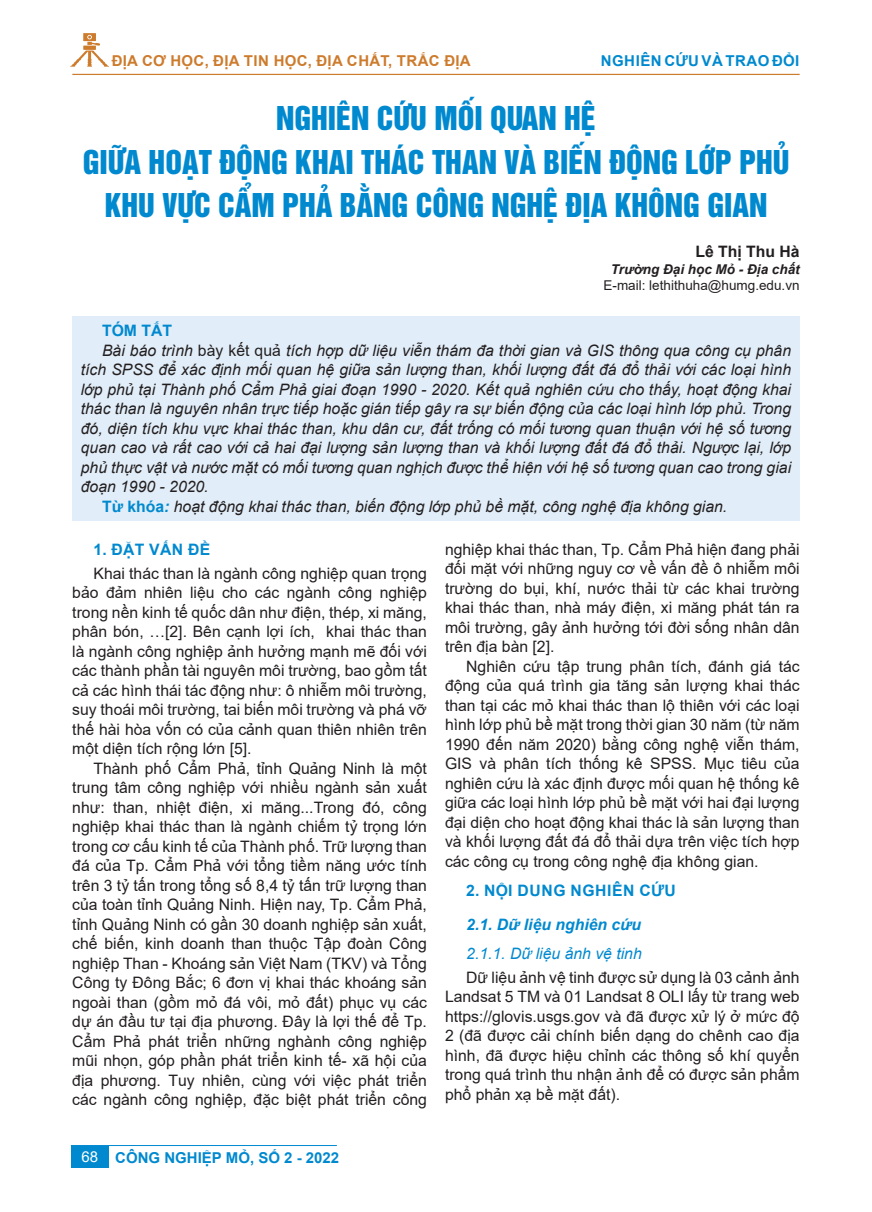
<style>
.page{position:relative;width:872px;height:1212px;background:#fff}
.page>*{position:absolute;margin:0;border:0;box-sizing:border-box;transform-origin:0 0}
.t1{font:30px/43.5px "UTM Helvet Ins";color:#0089cf;text-align:center}
.t2{font:15.75px/19.5px "Arial";color:#231f20;text-align:justify}
.t3{font:italic 15.75px "Arial";color:#231f20}
.t4{font:700 15.75px "Arial";letter-spacing:.02em;color:#0089cf}
.t5{font:italic 15.75px "Arial";color:#0089cf}
.t6{font:italic 700 15.75px "Arial";color:#0089cf}
.t7{font:700 15.75px "Arial";color:#231f20}
.t8{font:700 15px "Arial";letter-spacing:.02em;color:#cd7b2c}
.t9{font:700 15px "Arial";letter-spacing:.01em;color:#0089cf}
.t10{font:700 15px "Arial";letter-spacing:.035em;color:#0089cf}
.t11{font:13.5px "Arial";color:#231f20}
.t12{font:italic 700 13.5px "Arial";color:#231f20}
.s1{font-style:normal}
.s2{font-weight:700;font-style:normal;color:#0089cf}
.s3{font-weight:700;color:#0089cf}
.s4{font-weight:400;color:#fff}
</style>
<div class="page">
<svg style="left:70px;top:33px;width:39px;height:34px"></svg>
<hr style="left:72px;top:74px;width:727px;height:1px;background:#cd7b2c">
<div style="left:71px;top:1146px;width:37px;height:21px;background:#0089cf"></div>
<hr style="left:71px;top:1145px;width:266px;height:1px;background:#0089cf">
<div style="left:72px;top:316px;width:727px;height:204px;background:#e1edf8"></div>
<p class="t8" style="left:112px;top:50px;width:360px">ĐỊA CƠ HỌC, ĐỊA TIN HỌC, ĐỊA CHẤT, TRẮC ĐỊA</p>
<p class="t10" style="left:601px;top:50px;width:200px">NGHIÊN CỨU VÀ TRAO ĐỔI</p>
<h1 class="t1" style="left:83px;top:94px;width:708px">NGHIÊN CỨU MỐI QUAN HỆ<br>GIỮA HOẠT ĐỘNG KHAI THÁC THAN VÀ BIẾN ĐỘNG LỚP PHỦ<br>KHU VỰC CẨM PHẢ BẰNG CÔNG NGHỆ ĐỊA KHÔNG GIAN</h1>
<p class="t7" style="left:695px;top:241px;width:106px">Lê Thị Thu Hà</p>
<p class="t12" style="left:611px;top:260px;width:190px">Trường Đại học Mỏ - Địa chất</p>
<p class="t11" style="left:603px;top:276px;width:198px">E-mail: lethithuha@humg.edu.vn</p>
<p class="t4" style="left:102px;top:319px;width:71px">TÓM TẮT</p>
<p class="t3" style="left:102px;top:340px;width:690px">Bài báo trình <span class="s1">bày kết quả</span> tích hợp dữ liệu viễn thám đa thời gian và GIS thông qua công cụ phân</p>
<p class="t3" style="left:81px;top:359px;width:712px">tích SPSS để xác định mối quan hệ giữa sản lượng than, khối lượng đất đá đổ thải với các loại hình</p>
<p class="t3" style="left:81px;top:379px;width:712px">lớp phủ tại Thành phố Cẩm Phả giai đoạn 1990 - 2020. Kết quả nghiên cứu cho thấy, hoạt động khai</p>
<p class="t3" style="left:81px;top:398px;width:712px">thác than là nguyên nhân trực tiếp hoặc gián tiếp gây ra sự biến động của các loại hình lớp phủ. Trong</p>
<p class="t3" style="left:81px;top:418px;width:712px">đó, diện tích khu vực khai thác than, khu dân cư, đất trống có mối tương quan thuận với hệ số tương</p>
<p class="t3" style="left:81px;top:437px;width:712px">quan cao và rất cao với cả hai đại lượng sản lượng than và khối lượng đất đá đổ thải. Ngược lại, lớp</p>
<p class="t3" style="left:81px;top:457px;width:712px">phủ thực vật và nước mặt có mối tương quan nghịch được thể hiện với hệ số tương quan cao trong giai</p>
<p class="t3" style="left:81px;top:476px;width:129px">đoạn 1990 - 2020.</p>
<p class="t3" style="left:102px;top:496px;width:627px"><span class="s2">Từ khóa</span><span class="s3">:</span> hoạt động khai thác than, biến động lớp phủ bề mặt, công nghệ địa không gian.</p>
<p class="t4" style="left:94px;top:538px;width:118px">1. ĐẶT VẤN ĐỀ</p>
<p class="t2" style="left:72px;top:563px;width:356px;text-indent:21px">Khai thác than là ngành công nghiệp quan trọng bảo đảm nhiên liệu cho các ngành công nghiệp trong nền kinh tế quốc dân như điện, thép, xi măng, phân bón, …[2]. Bên cạnh lợi ích, khai thác than là ngành công nghiệp ảnh hưởng mạnh mẽ đối với các thành phần tài nguyên môi trường, bao gồm tất cả các hình thái tác động như: ô nhiễm môi trường, suy thoái môi trường, tai biến môi trường và phá vỡ thế hài hòa vốn có của cảnh quan thiên nhiên trên một diện tích rộng lớn [5].</p>
<p class="t2" style="left:72px;top:758px;width:356px;text-indent:21px">Thành phố Cẩm Phả, tỉnh Quảng Ninh là một trung tâm công nghiệp với nhiều ngành sản xuất như: than, nhiệt điện, xi măng...Trong đó, công nghiệp khai thác than là ngành chiếm tỷ trọng lớn trong cơ cấu kinh tế của Thành phố. Trữ lượng than đá của Tp. Cẩm Phả với tổng tiềm năng ước tính trên 3 tỷ tấn trong tổng số 8,4 tỷ tấn trữ lượng than của toàn tỉnh Quảng Ninh. Hiện nay, Tp. Cẩm Phả, tỉnh Quảng Ninh có gần 30 doanh nghiệp sản xuất, chế biến, kinh doanh than thuộc Tập đoàn Công nghiệp Than - Khoáng sản Việt Nam (TKV) và Tổng Công ty Đông Bắc; 6 đơn vị khai thác khoáng sản ngoài than (gồm mỏ đá vôi, mỏ đất) phục vụ các dự án đầu tư tại địa phương. Đây là lợi thế để Tp.<br>Cẩm Phả phát triển những nghành công nghiệp mũi nhọn, góp phần phát triển kinh tế- xã hội của địa phương. Tuy nhiên, cùng với việc phát triển các ngành công nghiệp, đặc biệt phát triển công</p>
<p class="t9" style="left:81px;top:1147px;width:259px"><span class="s4">68</span> CÔNG NGHIỆP MỎ, SỐ 2 - 2022</p>
<p class="t2" style="left:445px;top:539px;width:356px">nghiệp khai thác than, Tp. Cẩm Phả hiện đang phải đối mặt với những nguy cơ về vấn đề ô nhiễm môi trường do bụi, khí, nước thải từ các khai trường khai thác than, nhà máy điện, xi măng phát tán ra môi trường, gây ảnh hưởng tới đời sống nhân dân trên địa bàn [2].</p>
<p class="t2" style="left:445px;top:656px;width:356px;text-indent:21px">Nghiên cứu tập trung phân tích, đánh giá tác động của quá trình gia tăng sản lượng khai thác than tại các mỏ khai thác than lộ thiên với các loại hình lớp phủ bề mặt trong thời gian 30 năm (từ năm 1990 đến năm 2020) bằng công nghệ viễn thám, GIS và phân tích thống kê SPSS. Mục tiêu của nghiên cứu là xác định được mối quan hệ thống kê giữa các loại hình lớp phủ bề mặt với hai đại lượng đại diện cho hoạt động khai thác là sản lượng than và khối lượng đất đá đổ thải dựa trên việc tích hợp các công cụ trong công nghệ địa không gian.</p>
<p class="t4" style="left:466px;top:880px;width:211px">2. NỘI DUNG NGHIÊN CỨU</p>
<p class="t6" style="left:466px;top:914px;width:176px">2.1. Dữ liệu nghiên cứu</p>
<p class="t5" style="left:466px;top:943px;width:177px">2.1.1. Dữ liệu ảnh vệ tinh</p>
<p class="t2" style="left:445px;top:967px;width:356px;text-indent:21px">Dữ liệu ảnh vệ tinh được sử dụng là 03 cảnh ảnh Landsat 5 TM và 01 Landsat 8 OLI lấy từ trang web https://glovis.usgs.gov và đã được xử lý ở mức độ 2 (đã được cải chính biến dạng do chênh cao địa hình, đã được hiệu chỉnh các thông số khí quyển trong quá trình thu nhận ảnh để có được sản phẩm phổ phản xạ bề mặt đất).</p>
</div>
